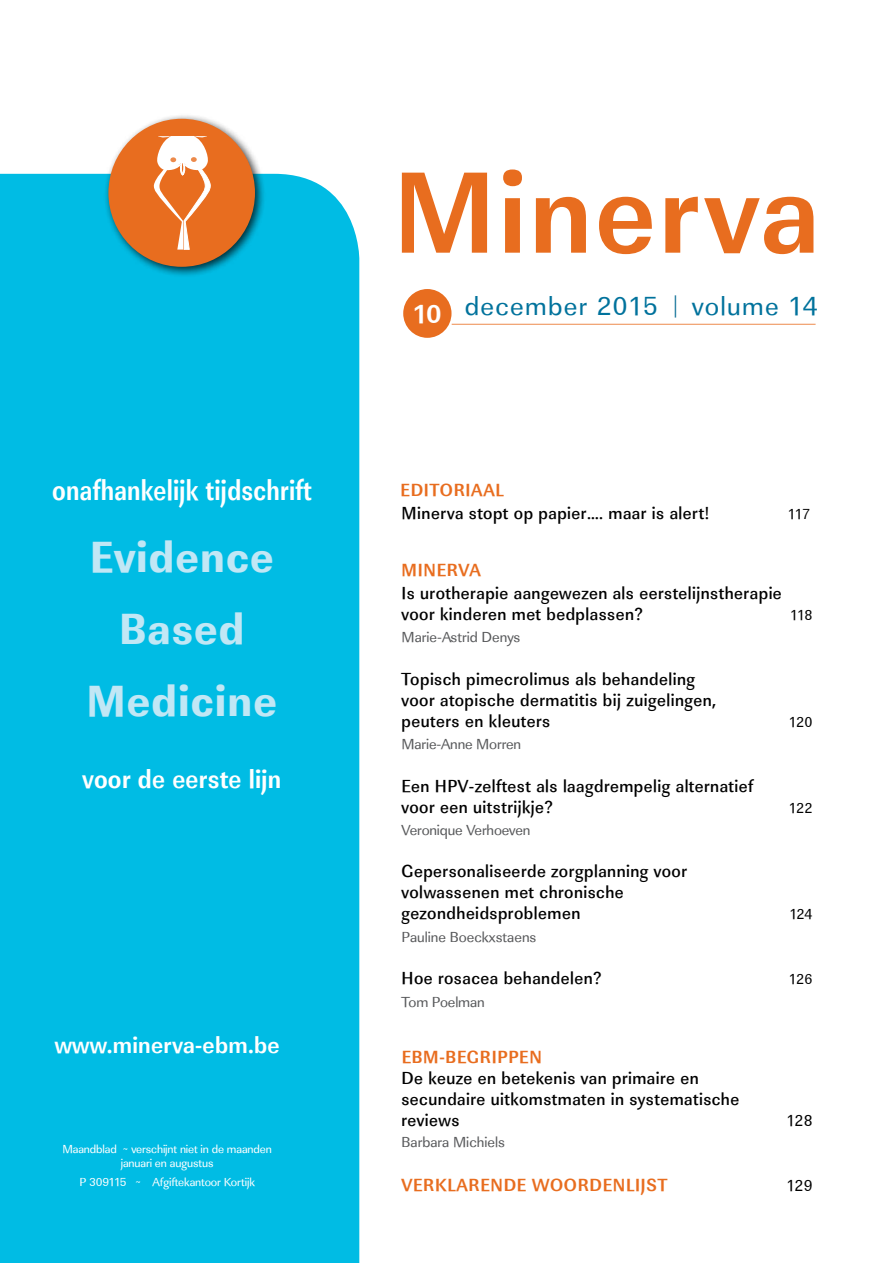
<style>
.page{position:relative;width:893px;height:1263px;background:#fff}
.page>*{position:absolute;margin:0;border:0;box-sizing:border-box;transform-origin:0 0}
.t1{font:700 120px "Linear Std Cd";letter-spacing:.025em;color:#e86d1f}
.t2{font:45px/72px "Linear Std Cd Xbold";letter-spacing:.025em;color:#c1e7f5;text-align:center}
.t3{font:700 29.7px "Linear Std Nr";letter-spacing:.01em;color:#fff;scale:.91 1}
.t4{font:27px "Linear Std";letter-spacing:.05em;color:#00729c}
.t5{font:700 27px "Linear Std Nr";letter-spacing:.01em;color:#fff}
.t6{font:700 27px "Linear Std";color:#fff}
.t7{font:700 24px "Linear Std Cd";letter-spacing:.01em;color:#fff}
.t8{font:700 18.15px "Linear Std Cd";letter-spacing:.04em;color:#e86d1f}
.t9{font:500 18px/21px "Linear Std Cd";letter-spacing:.025em;color:#000}
.t10{font:16.5px "Linear Std Cd";letter-spacing:-.015em;color:#000}
.t11{font:15px "Linear Std";color:#58595b}
.t12{font:15px "Linear Std Cd";letter-spacing:-.055em;color:#000}
.t13{font:12px/14.4px "Linear Std";letter-spacing:-.01em;color:#fff;text-align:center}
</style>
<div class="page">
<div style="left:0;top:174px;width:359px;height:1089px;background:#00bce4"></div>
<div style="left:403px;top:289px;width:48px;height:49px;background:#e86d1f;border-radius:50%"></div>
<hr style="left:452px;top:324px;width:364px;height:1px;background:#e86d1f">
<svg style="left:675px;top:295px;width:1px;height:23px"></svg>
<div style="left:103px;top:114px;width:163px;height:164px;background:#000;opacity:.75"></div>
<div style="left:108px;top:119px;width:147px;height:148px;background:#e86d1f;border-radius:50%"></div>
<svg style="left:153px;top:136px;width:58px;height:114px"></svg>
<h3 class="t3" style="left:52px;top:472px;width:287px">onafhankelijk tijdschrift</h3>
<h2 class="t2" style="left:87px;top:522px;width:192px">Evidence<br>Based<br>Medicine</h2>
<h3 class="t5" style="left:83px;top:762px;width:200px">voor de eerste lijn</h3>
<h3 class="t7" style="left:55px;top:1031px;width:226px">www.minerva-ebm.be</h3>
<p class="t13" style="left:62px;top:1142px;width:211px">Maandblad ~ verschijnt niet in de maanden januari en augustus</p>
<p class="t13" style="left:79px;top:1175px;width:177px">P 309115 ~ Afgiftekantoor Kortijk</p>
<h1 class="t1" style="left:393px;top:140px;width:428px">Minerva</h1>
<h3 class="t6" style="left:412px;top:297px;width:31px">10</h3>
<h3 class="t4" style="left:465px;top:290px;width:355px">december 2015 volume 14</h3>
<p class="t8" style="left:401px;top:479px;width:105px">EDITORIAAL</p>
<p class="t9" style="left:402px;top:503px;width:309px">Minerva stopt op papier…. maar is alert!</p>
<p class="t12" style="left:788px;top:505px;width:24px">117</p>
<p class="t8" style="left:402px;top:559px;width:81px">MINERVA</p>
<p class="t9" style="left:402px;top:583px;width:382px">Is urotherapie aangewezen als eerstelijnstherapie voor kinderen met bedplassen?</p>
<p class="t11" style="left:402px;top:629px;width:121px">Marie-Astrid Denys</p>
<p class="t9" style="left:402px;top:668px;width:316px">Topisch pimecrolimus als behandeling voor atopische dermatitis bij zuigelingen, peuters en kleuters</p>
<p class="t11" style="left:402px;top:735px;width:121px">Marie-Anne Morren</p>
<p class="t9" style="left:402px;top:775px;width:353px">Een HPV-zelftest als laagdrempelig alternatief voor een uitstrijkje?</p>
<p class="t11" style="left:402px;top:821px;width:130px">Veronique Verhoeven</p>
<p class="t9" style="left:402px;top:861px;width:287px">Gepersonaliseerde zorgplanning voor volwassenen met chronische gezondheidsproblemen</p>
<p class="t12" style="left:790px;top:606px;width:24px">118</p>
<p class="t12" style="left:789px;top:713px;width:25px">120</p>
<p class="t12" style="left:789px;top:799px;width:25px">122</p>
<p class="t12" style="left:789px;top:905px;width:25px">124</p>
<p class="t11" style="left:402px;top:928px;width:136px">Pauline Boeckxstaens</p>
<p class="t9" style="left:402px;top:968px;width:201px">Hoe rosacea behandelen?</p>
<p class="t12" style="left:789px;top:970px;width:25px">126</p>
<p class="t11" style="left:402px;top:993px;width:85px">Tom Poelman</p>
<p class="t8" style="left:402px;top:1046px;width:142px">EBM-BEGRIPPEN</p>
<p class="t9" style="left:402px;top:1068px;width:339px">De keuze en betekenis van primaire en secundaire uitkomstmaten in systematische reviews</p>
<p class="t11" style="left:402px;top:1133px;width:105px">Barbara Michiels</p>
<p class="t10" style="left:786px;top:1111px;width:28px">128</p>
<p class="t8" style="left:402px;top:1174px;width:267px">VERKLARENDE WOORDENLIJST</p>
<p class="t10" style="left:786px;top:1176px;width:28px">129</p>
</div>
